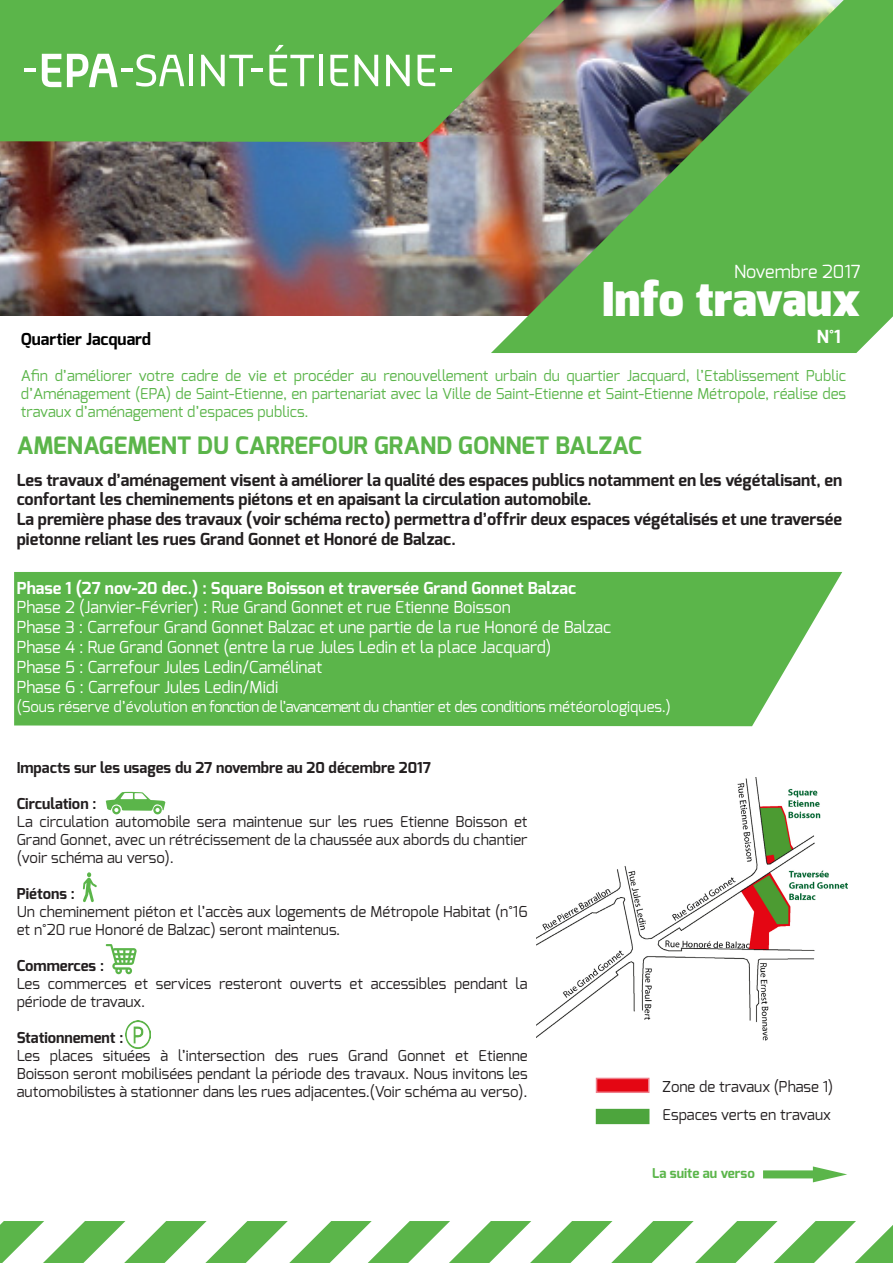
<style>
.page{position:relative;width:893px;height:1263px;background:#fff}
.page>*{position:absolute;margin:0;border:0;box-sizing:border-box;transform-origin:0 0}
.t1{font:900 46.5px "Exo";color:#fff}
.titre_1_2{font:700 24px "Exo";color:#5bb54a}
.date{font:18px "Exo";color:#fff}
.t2{font:700 18px "Exo";color:#fff}
.texte{font:700 16.5px/19.8px "Exo";color:#231f20}
.t3{font:16.5px "Exo";color:#fff}
.t4{font:700 16.5px "Exo";color:#fff}
.titre_1_2-2{font:700 16.5px "Exo";color:#000}
.t5{font:15px/18px "Exo";color:#231f20;text-align:justify}
.texte-2{font:15px/18px "Exo";color:#5bb54a;text-align:justify}
.t6{font:700 15px "Exo";color:#231f20}
.t7{font:15px "Exo";letter-spacing:-.02em;color:#fff}
.titre_1_1{font:700 13.5px "Exo";color:#5bb54a}
</style>
<div class="page">
<img style="left:0;top:142px;width:491px;height:173px">
<img style="left:491px;top:0;width:402px;height:353px">
<svg style="left:0;top:0;width:564px;height:142px;fill:#5bb54a"></svg>
<svg style="left:42px;top:54px;width:19px;height:33px"></svg>
<svg style="left:24px;top:69px;width:12px;height:3px"></svg>
<hr style="left:189px;top:55px;width:4px;height:31px;background:#fff">
<svg style="left:269px;top:45px;width:45px;height:41px"></svg>
<hr style="left:319px;top:55px;width:3px;height:31px;background:#fff">
<svg style="left:330px;top:55px;width:18px;height:31px"></svg>
<svg style="left:355px;top:55px;width:23px;height:31px"></svg>
<svg style="left:386px;top:55px;width:24px;height:31px"></svg>
<svg style="left:418px;top:55px;width:34px;height:31px"></svg>
<svg style="left:201px;top:55px;width:62px;height:31px"></svg>
<svg style="left:67px;top:54px;width:117px;height:33px"></svg>
<svg style="left:0;top:1221px;width:893px;height:42px"></svg>
<svg style="left:763px;top:1166px;width:84px;height:16px"></svg>
<div style="left:14px;top:572px;width:828px;height:154px;background:#5bb54a"></div>
<div style="left:596px;top:1078px;width:53px;height:15px;background:#e40613;border:2px solid #ef7f8b"></div>
<svg style="left:106px;top:791px;width:60px;height:23px"></svg>
<svg style="left:83px;top:872px;width:14px;height:30px"></svg>
<svg style="left:106px;top:944px;width:31px;height:30px"></svg>
<div style="left:596px;top:1109px;width:53px;height:15px;background:#4da53d"></div>
<img style="left:125px;top:1020px;width:26px;height:28px">
<img style="left:537px;top:778px;width:310px;height:263px">
<p class="titre_1_2-2" style="left:21px;top:329px;width:132px">Quartier Jacquard</p>
<p class="date" style="left:734px;top:260px;width:128px">Novembre 2017</p>
<p class="t1" style="left:602px;top:270px;width:260px">Info travaux</p>
<p class="t2" style="left:817px;top:325px;width:25px">N°1</p>
<p class="texte-2" style="left:21px;top:367px;width:827px">Afin d’améliorer votre cadre de vie et procéder au renouvellement urbain du quartier Jacquard, l’Etablissement Public d’Aménagement (EPA) de Saint-Etienne, en partenariat avec la Ville de Saint-Etienne et Saint-Etienne Métropole, réalise des travaux d’aménagement d’espaces publics.</p>
<p class="titre_1_2" style="left:17px;top:430px;width:626px">AMENAGEMENT DU CARREFOUR GRAND GONNET BALZAC</p>
<p class="texte" style="left:17px;top:470px;width:827px">Les travaux d’aménagement visent à améliorer la qualité des espaces publics notamment en les végétalisant, en confortant les cheminements piétons et en apaisant la circulation automobile.</p>
<p class="texte" style="left:17px;top:509px;width:827px">La première phase des travaux (voir schéma recto) permettra d’offrir deux espaces végétalisés et une traversée pietonne reliant les rues Grand Gonnet et Honoré de Balzac.</p>
<p class="t4" style="left:17px;top:577px;width:561px">Phase 1 (27 nov-20 dec.) : Square Boisson et traversée Grand Gonnet Balzac</p>
<p class="t3" style="left:17px;top:597px;width:495px">Phase 2 (Janvier-Février) : Rue Grand Gonnet et rue Etienne Boisson</p>
<p class="t3" style="left:17px;top:617px;width:596px">Phase 3 : Carrefour Grand Gonnet Balzac et une partie de la rue Honoré de Balzac</p>
<p class="t3" style="left:17px;top:636px;width:536px">Phase 4 : Rue Grand Gonnet (entre la rue Jules Ledin et la place Jacquard)</p>
<p class="t3" style="left:17px;top:656px;width:307px">Phase 5 : Carrefour Jules Ledin/Camélinat</p>
<p class="t3" style="left:17px;top:676px;width:263px">Phase 6 : Carrefour Jules Ledin/Midi</p>
<p class="t7" style="left:17px;top:697px;width:656px">(Sous réserve d’évolution en fonction de l’avancement du chantier et des conditions météorologiques.)</p>
<p class="t6" style="left:17px;top:758px;width:416px">Impacts sur les usages du 27 novembre au 20 décembre 2017</p>
<p class="t6" style="left:17px;top:794px;width:81px">Circulation :</p>
<p class="t5" style="left:17px;top:813px;width:512px">La circulation automobile sera maintenue sur les rues Etienne Boisson et Grand Gonnet, avec un rétrécissement de la chaussée aux abords du chantier (voir schéma au verso).</p>
<p class="t6" style="left:17px;top:884px;width:59px">Piétons :</p>
<p class="t5" style="left:17px;top:903px;width:512px">Un cheminement piéton et l’accès aux logements de Métropole Habitat (n°16 et n°20 rue Honoré de Balzac) seront maintenus.</p>
<p class="t6" style="left:17px;top:956px;width:89px">Commerces :</p>
<p class="t5" style="left:17px;top:975px;width:512px">Les commerces et services resteront ouverts et accessibles pendant la période de travaux.</p>
<p class="t6" style="left:17px;top:1028px;width:108px">Stationnement :</p>
<p class="t5" style="left:17px;top:1047px;width:512px">Les places situées à l’intersection des rues Grand Gonnet et Etienne Boisson seront mobilisées pendant la période des travaux. Nous invitons les automobilistes à stationner dans les rues adjacentes.(Voir schéma au verso).</p>
<p class="t5" style="left:663px;top:1078px;width:172px">Zone de travaux (Phase 1)</p>
<p class="t5" style="left:663px;top:1106px;width:170px">Espaces verts en travaux</p>
<p class="titre_1_1" style="left:652px;top:1164px;width:104px">La suite au verso</p>
</div>
